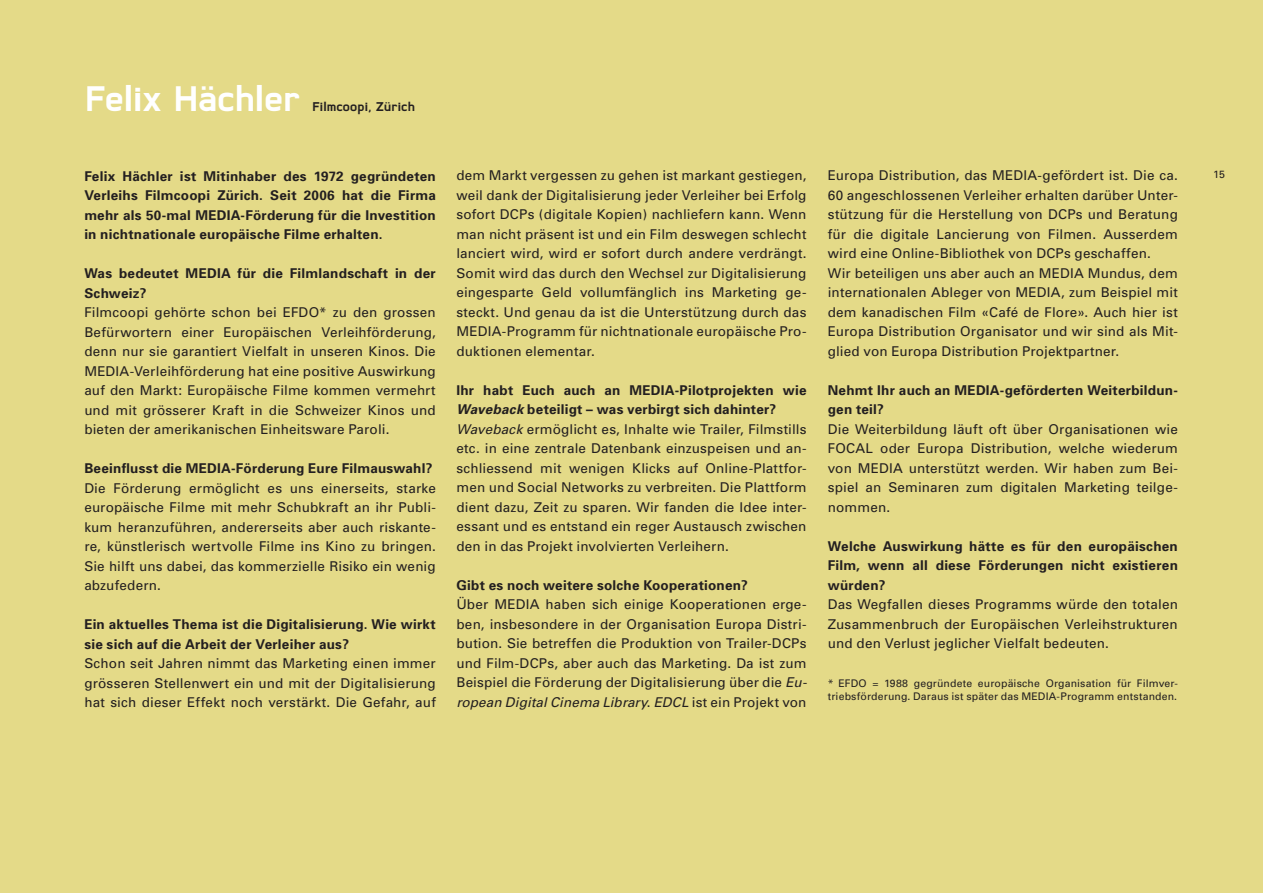
<style>
.page{position:relative;width:1263px;height:893px;background:#e4da88}
.page>*{position:absolute;margin:0;border:0;box-sizing:border-box;transform-origin:0 0}
.t1{font:700 42px "Coupe";color:#fff}
.t2{font:700 15px "Coupe";letter-spacing:.01em;color:#231f20}
.t3{font:13.5px/19.5px "Univers";letter-spacing:.01em;color:#231f20;text-align:justify}
.t4{font:700 13.5px/19.5px "Univers";letter-spacing:.015em;color:#231f20}
.t5{font:10.5px/12.6px "Univers";letter-spacing:.015em;color:#231f20}
.s1{font-weight:700}
.s2{font-weight:700;font-style:italic}
.s3{font-style:italic}
</style>
<div class="page">
<h1 class="t1" style="left:85px;top:77px;width:216px">Felix Hächler</h1>
<p class="t2" style="left:312px;top:99px;width:104px">Filmcoopi, Zürich</p>
<p class="t4" style="left:84px;top:166px;width:353px;text-align:justify">Felix Hächler ist Mitinhaber des 1972 gegründeten Verleihs Filmcoopi Zürich. Seit 2006 hat die Firma mehr als 50-mal MEDIA-Förderung für die Investition in nichtnationale europäische Filme erhalten.</p>
<p class="t4" style="left:84px;top:264px;width:353px">Was bedeutet MEDIA für die Filmlandschaft in der<br>Schweiz?</p>
<p class="t3" style="left:84px;top:303px;width:353px">Filmcoopi gehörte schon bei EFDO* zu den grossen Befürwortern einer Europäischen Verleihförderung, denn nur sie garantiert Vielfalt in unseren Kinos. Die MEDIA-Verleihförderung hat eine positive Auswirkung auf den Markt: Europäische Filme kommen vermehrt und mit grösserer Kraft in die Schweizer Kinos und bieten der amerikanischen Einheitsware Paroli.</p>
<p class="t4" style="left:84px;top:459px;width:350px">Beeinflusst die MEDIA-Förderung Eure Filmauswahl?</p>
<p class="t3" style="left:84px;top:478px;width:353px">Die Förderung ermöglicht es uns einerseits, starke europäische Filme mit mehr Schubkraft an ihr Publi&shy;kum heranzuführen, andererseits aber auch riskante&shy;re, künstlerisch wertvolle Filme ins Kino zu bringen.<br>Sie hilft uns dabei, das kommerzielle Risiko ein wenig abzufedern.</p>
<p class="t4" style="left:84px;top:615px;width:353px">Ein aktuelles Thema ist die Digitalisierung. Wie wirkt sie sich auf die Arbeit der Verleiher aus?</p>
<p class="t3" style="left:84px;top:654px;width:353px">Schon seit Jahren nimmt das Marketing einen immer grösseren Stellenwert ein und mit der Digitalisierung hat sich dieser Effekt noch verstärkt. Die Gefahr, auf</p>
<p class="t3" style="left:456px;top:166px;width:352px">dem Markt vergessen zu gehen ist markant gestiegen, weil dank der Digitalisierung jeder Verleiher bei Erfolg sofort DCPs (digitale Kopien) nachliefern kann. Wenn man nicht präsent ist und ein Film deswegen schlecht lanciert wird, wird er sofort durch andere verdrängt.<br>Somit wird das durch den Wechsel zur Digitalisierung eingesparte Geld vollumfänglich ins Marketing ge&shy;steckt. Und genau da ist die Unterstützung durch das MEDIA-Programm für nichtnationale europäische Pro&shy;duktionen elementar.</p>
<p class="t3" style="left:456px;top:380px;width:352px;text-align:left"><span class="s1">Ihr habt Euch auch an MEDIA-Pilotprojekten wie </span><span class="s2">Waveback</span> <span class="s1">beteiligt – was verbirgt sich dahinter?<br></span><span class="s3">Waveback</span> ermöglicht es, Inhalte wie Trailer, Filmstills etc. in eine zentrale Datenbank einzuspeisen und an&shy;schliessend mit wenigen Klicks auf Online-Plattfor&shy;men und Social Networks zu verbreiten. Die Plattform dient dazu, Zeit zu sparen. Wir fanden die Idee inter&shy;essant und es entstand ein reger Austausch zwischen den in das Projekt involvierten Verleihern.</p>
<p class="t4" style="left:456px;top:575px;width:293px">Gibt es noch weitere solche Kooperationen?</p>
<p class="t3" style="left:456px;top:595px;width:352px">Über MEDIA haben sich einige Kooperationen erge&shy;ben, insbesondere in der Organisation Europa Distri&shy;bution. Sie betreffen die Produktion von Trailer-DCPs und Film-DCPs, aber auch das Marketing. Da ist zum Beispiel die Förderung der Digitalisierung über die <span class="s3">Eu&shy;ropean Digital Cinema Library</span>. <span class="s3">EDCL</span> ist ein Projekt von</p>
<p class="t3" style="left:828px;top:166px;width:352px;text-align:left">Europa Distribution, das MEDIA-gefördert ist. Die ca.<br>60 angeschlossenen Verleiher erhalten darüber Unter&shy;stützung für die Herstellung von DCPs und Beratung für die digitale Lancierung von Filmen. Ausserdem wird eine Online-Bibliothek von DCPs geschaffen.<br>Wir beteiligen uns aber auch an MEDIA Mundus, dem internationalen Ableger von MEDIA, zum Beispiel mit dem kanadischen Film «Café de Flore». Auch hier ist Europa Distribution Organisator und wir sind als Mit&shy;glied von Europa Distribution Projektpartner.</p>
<p class="t4" style="left:828px;top:380px;width:352px">Nehmt Ihr auch an MEDIA-geförderten Weiterbildun&shy;gen teil?</p>
<p class="t3" style="left:828px;top:419px;width:352px">Die Weiterbildung läuft oft über Organisationen wie FOCAL oder Europa Distribution, welche wiederum von MEDIA unterstützt werden. Wir haben zum Bei&shy;spiel an Seminaren zum digitalen Marketing teilge&shy;nommen.</p>
<p class="t4" style="left:828px;top:536px;width:352px;text-align:justify">Welche Auswirkung hätte es für den europäischen Film, wenn all diese Förderungen nicht existieren würden?</p>
<p class="t3" style="left:828px;top:595px;width:352px">Das Wegfallen dieses Programms würde den totalen Zusammenbruch der Europäischen Verleihstrukturen und den Verlust jeglicher Vielfalt bedeuten.</p>
<p class="t5" style="left:828px;top:677px;width:352px">* EFDO = 1988 gegründete europäische Organisation für Filmver&shy;triebsförderung. Daraus ist später das MEDIA-Programm entstanden.</p>
<p class="t5" style="left:1213px;top:168px;width:13px">15</p>
</div>
